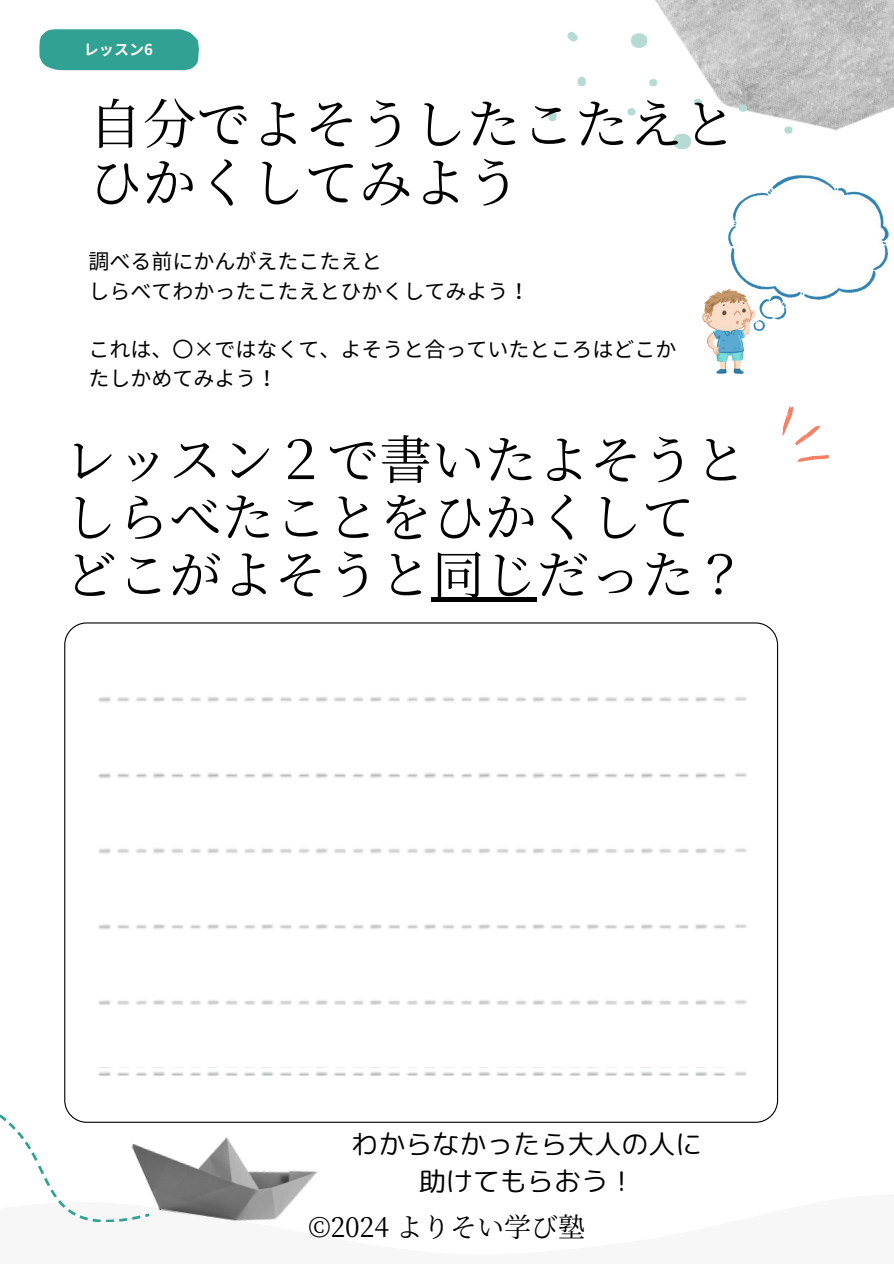
<style>
.page{position:relative;width:894px;height:1264px;background:#fff}
.page>*{position:absolute;margin:0;border:0;box-sizing:border-box;transform-origin:0 0}
.t1{font:54px/58.5px "Source Han Serif JP";color:#000}
.t2{font:52.5px/57.3px "Source Han Serif JP";color:#000}
.t3{font:27px/37.2px "rounded mplus 1 p regular";color:#000;text-align:center}
.t4{font:27px "Source Han Serif JP";color:#000}
.t5{font:21px/29.2px "Noto Sans JP";color:#000}
.t6{font:700 15px "Noto Sans JP";color:#fdf7f1}
</style>
<div class="page">
<img style="left:655px;top:0;width:238px;height:132px">
<svg style="left:782px;top:406px;width:47px;height:56px"></svg>
<svg style="left:548px;top:29px;width:244px;height:120px"></svg>
<img style="left:123px;top:1122px;width:197px;height:100px">
<svg style="left:0;top:1114px;width:149px;height:107px"></svg>
<svg style="left:64px;top:622px;width:713px;height:500px"></svg>
<svg style="left:93px;top:693px;width:21px;height:13px"></svg>
<svg style="left:114px;top:693px;width:616px;height:13px"></svg>
<svg style="left:730px;top:693px;width:20px;height:13px"></svg>
<svg style="left:93px;top:769px;width:21px;height:12px"></svg>
<svg style="left:114px;top:769px;width:616px;height:12px"></svg>
<svg style="left:730px;top:769px;width:20px;height:12px"></svg>
<svg style="left:93px;top:844px;width:21px;height:13px"></svg>
<svg style="left:114px;top:844px;width:616px;height:13px"></svg>
<svg style="left:730px;top:844px;width:20px;height:13px"></svg>
<svg style="left:93px;top:920px;width:21px;height:13px"></svg>
<svg style="left:114px;top:920px;width:616px;height:13px"></svg>
<svg style="left:730px;top:920px;width:20px;height:13px"></svg>
<img style="left:702px;top:175px;width:186px;height:198px">
<hr style="left:432px;top:597px;width:105px;height:4px;background:#000">
<div style="left:39px;top:29px;width:160px;height:41px;background:#30a193"></div>
<svg style="left:93px;top:996px;width:21px;height:8px"></svg>
<svg style="left:114px;top:996px;width:616px;height:8px"></svg>
<svg style="left:730px;top:996px;width:20px;height:8px"></svg>
<svg style="left:93px;top:1067px;width:21px;height:8px"></svg>
<svg style="left:114px;top:1067px;width:616px;height:8px"></svg>
<svg style="left:730px;top:1067px;width:20px;height:8px"></svg>
<p class="t6" style="left:84px;top:38px;width:70px">レッスン6</p>
<h1 class="t1" style="left:88px;top:91px;width:650px">自分でよそうしたこたえとひかくしてみよう</h1>
<p class="t5" style="left:88px;top:246px;width:442px">調べる前にかんがえたこたえと<br>しらべてわかったこたえとひかくしてみよう！</p>
<p class="t5" style="left:88px;top:333px;width:589px">これは、〇×ではなくて、よそうと合っていたところはどこかたしかめてみよう！</p>
<h3 class="t2" style="left:64px;top:427px;width:684px">レッスン２で書いたよそうとしらべたことをひかくしてどこがよそうと同じだった？</h3>
<h3 class="t3" style="left:351px;top:1125px;width:352px">わからなかったら大人の人に助けてもらおう！</h3>
<h1 class="t4" style="left:308px;top:1205px;width:278px">©2024 よりそい学び塾</h1>
</div>
